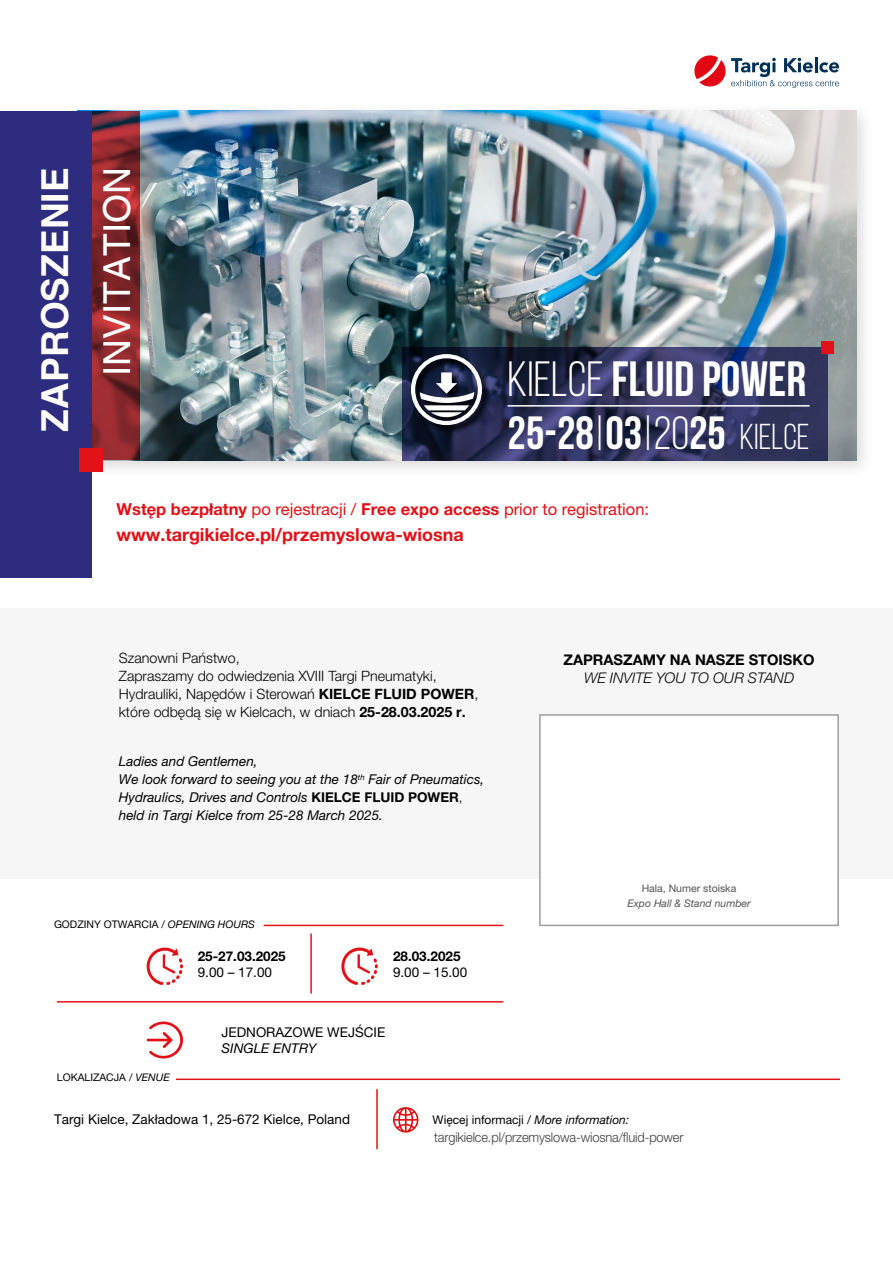
<style>
.page{position:relative;width:893px;height:1263px;background:#fff}
.page>*{position:absolute;margin:0;border:0;box-sizing:border-box;transform-origin:0 0}
.t1{font:700 49.5px "Bebas Neue";color:#fff}
.t2{font:700 46.5px "Bebas Neue";color:#fff}
.t3{font:700 37.2px "Helvetica";color:#fff}
.t4{font:37.2px "Helvetica";color:#fff}
.t5{font:700 18px "Helvetica Neue LT Pro";color:#e21017}
.t6{font:16.5px "Helvetica Neue LT Pro";color:#e21017}
.t7{font:700 14.7px "Helvetica Neue LT Pro";color:#000}
.t8{font:italic 300 14.7px "Helvetica Neue LT Pro";color:#000}
.t9{font:300 14.25px/18px "Helvetica Neue LT Pro";color:#000}
.t10{font:italic 13.5px/18px "Helvetica Neue LT Pro";color:#000}
.t11{font:13.5px "Helvetica Neue LT Pro";color:#000}
.t12{font:300 13.5px "Helvetica Neue LT Pro";letter-spacing:-.01em;color:#3c3c3b;scale:.95 1}
.t13{font:700 13.5px "Helvetica Neue LT Pro";color:#000}
.t14{font:12px "Helvetica Neue LT Pro";color:#000}
.t15{font:10.5px "Helvetica Neue LT Pro";color:#000}
.t16{font:italic 10.5px "Helvetica Neue LT Pro";color:#525251}
.t17{font:10.5px "Helvetica Neue LT Pro";color:#525251}
.s1{font-weight:400}
.s2{font-weight:400;font-size:36px}
.s3{font-weight:700}
.s4{font-weight:700;font-style:normal}
.s5{font-weight:300;font-style:normal}
.s6{font-style:italic}
</style>
<div class="page">
<div style="left:67px;top:101px;width:809px;height:378px;background:#000;opacity:.15"></div>
<img style="left:103px;top:111px;width:754px;height:350px">
<svg style="left:402px;top:348px;width:425px;height:113px;background:#2d3159"></svg>
<svg style="left:91px;top:111px;width:49px;height:349px;background:#86282e"></svg>
<div style="left:821px;top:341px;width:13px;height:13px;background:#e21017"></div>
<div style="left:0;top:111px;width:91px;height:466px;background:#2e2c7e"></div>
<div style="left:80px;top:448px;width:23px;height:23px;background:#e21017"></div>
<hr style="left:508px;top:405px;width:302px;height:2px;background:#fff">
<div style="left:0;top:608px;width:893px;height:271px;background:#f6f6f6"></div>
<div style="left:539px;top:714px;width:300px;height:212px;background:#fff;border:1px solid #9d9d9c"></div>
<hr style="left:376px;top:1089px;width:2px;height:60px;background:#e21017">
<hr style="left:310px;top:933px;width:2px;height:60px;background:#e21017">
<hr style="left:57px;top:1001px;width:446px;height:1px;background:#e21017">
<hr style="left:264px;top:925px;width:239px;height:1px;background:#e21017">
<hr style="left:176px;top:1078px;width:664px;height:2px;background:#e21017">
<svg style="left:393px;top:1107px;width:25px;height:25px"></svg>
<svg style="left:147px;top:1021px;width:36px;height:38px"></svg>
<svg style="left:147px;top:947px;width:36px;height:38px"></svg>
<svg style="left:341px;top:947px;width:37px;height:38px"></svg>
<div style="left:411px;top:354px;width:80px;height:80px;background:#000;opacity:.95"></div>
<svg style="left:411px;top:354px;width:71px;height:71px"></svg>
<svg style="left:694px;top:55px;width:145px;height:33px"></svg>
<h3 class="t3" style="left:32px;top:432px;width:266px;rotate:-90deg">ZAPROSZENIE</h3>
<h3 class="t4" style="left:95px;top:376px;width:210px;rotate:-90deg">INVITATION</h3>
<h1 class="t1" style="left:508px;top:352px;width:300px"><span class="s1">KIELCE</span> FLUID POWER</h1>
<h2 class="t2" style="left:508px;top:407px;width:303px">25-28<span class="s1">|</span>03<span class="s1">|20</span>25 <span class="s2">KIELCE</span></h2>
<p class="t6" style="left:117px;top:500px;width:534px"><span class="s3">Wstęp bezpłatny</span> po rejestracji / <span class="s3">Free expo access</span> prior to registration:</p>
<h3 class="t5" style="left:117px;top:523px;width:349px">www.targikielce.pl/przemyslowa-wiosna</h3>
<p class="t9" style="left:119px;top:649px;width:361px">Szanowni Państwo,<br>Zapraszamy do odwiedzenia XVIII Targi Pneumatyki, Hydrauliki, Napędów i Sterowań <span class="s3">KIELCE FLUID POWER</span>, które odbędą się w Kielcach, w dniach <span class="s3">25-28.03.2025 r.</span></p>
<p class="t10" style="left:119px;top:752px;width:367px">Ladies and Gentlemen,<br>We look forward to seeing you at the 18<sup>th</sup> Fair of Pneumatics, Hydraulics, Drives and Controls <span class="s4">KIELCE FLUID POWER</span><span class="s5">, </span>held in Targi Kielce from 25-28 March 2025.</p>
<p class="t15" style="left:54px;top:918px;width:203px">GODZINY OTWARCIA / <span class="s6">OPENING HOURS</span></p>
<p class="t13" style="left:198px;top:948px;width:90px">25-27.03.2025</p>
<p class="t11" style="left:198px;top:965px;width:76px">9.00 – 17.00</p>
<p class="t13" style="left:393px;top:948px;width:69px">28.03.2025</p>
<p class="t11" style="left:393px;top:965px;width:76px">9.00 – 15.00</p>
<p class="t15" style="left:57px;top:1071px;width:114px">LOKALIZACJA / <span class="s6">VENUE</span></p>
<p class="t11" style="left:221px;top:1024px;width:165px">JEDNORAZOWE WEJŚCIE</p>
<p class="t10" style="left:221px;top:1039px;width:96px">SINGLE ENTRY</p>
<p class="t7" style="left:563px;top:650px;width:253px">ZAPRASZAMY NA NASZE STOISKO</p>
<p class="t8" style="left:584px;top:669px;width:212px">WE INVITE YOU TO OUR STAND</p>
<p class="t17" style="left:642px;top:882px;width:96px">Hala, Numer stoiska</p>
<p class="t16" style="left:627px;top:897px;width:125px">Expo Hall &amp; Stand number</p>
<p class="t11" style="left:54px;top:1111px;width:298px">Targi Kielce, Zakładowa 1, 25-672 Kielce, Poland</p>
<p class="t14" style="left:433px;top:1113px;width:198px">Więcej informacji / <span class="s6">More information:</span></p>
<p class="t12" style="left:434px;top:1129px;width:264px">targikielce.pl/przemyslowa-wiosna/fluid-power</p>
</div>
